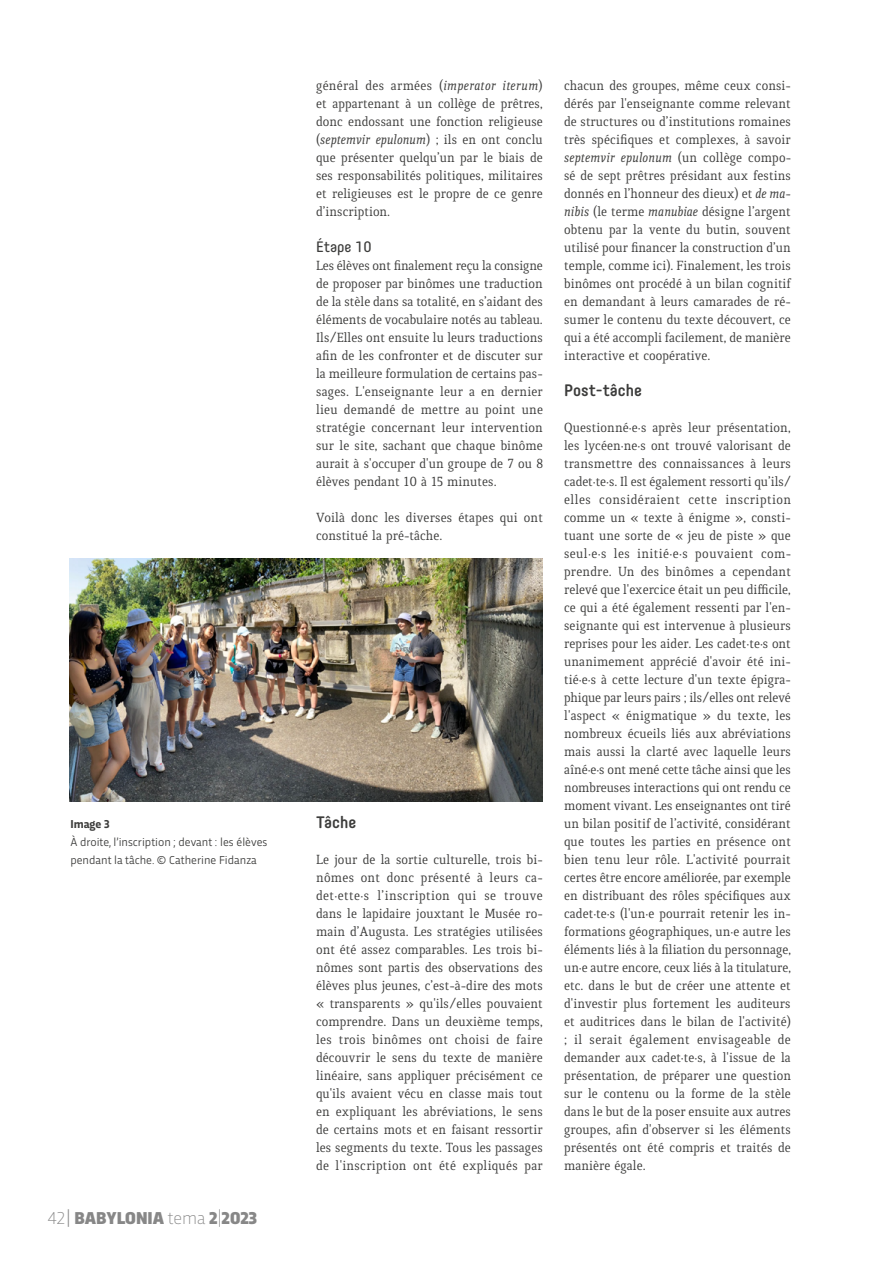
<style>
.page{position:relative;width:893px;height:1263px;background:#fff}
.page>*{position:absolute;margin:0;border:0;box-sizing:border-box;transform-origin:0 0}
.t1{font:900 18px "Trasandina";color:#878787}
.t2{font:500 16.5px "Core Mellow 55";color:#3c3c3b}
.t3{font:15px "Core Mellow 45";color:#3c3c3b}
.t4{font:14.25px/18px "Quiroga Serif Pro";color:#3c3c3b;text-align:justify}
.t5{font:12px/18px "Trasandina";color:#3c3c3b}
.t6{font:700 12px "Trasandina";color:#3c3c3b}
.s1{font-weight:200}
.s2{font-weight:300}
.s3{font-style:italic}
</style>
<div class="page">
<img style="left:69px;top:558px;width:474px;height:244px">
<p class="t6" style="left:70px;top:815px;width:41px">Image 3</p>
<p class="t5" style="left:70px;top:832px;width:199px">À droite, l’inscription ; devant : les élèves pendant la tâche. © Catherine Fidanza</p>
<p class="t1" style="left:48px;top:1205px;width:211px"><span class="s1">42</span><span class="s2">|</span> BABYLONIA <span class="s1">tema</span> 2<span class="s1">|</span>2023</p>
<p class="t4" style="left:316px;top:76px;width:228px">général des armées (<span class="s3">imperator iterum</span>) et appartenant à un collège de prêtres, donc endossant une fonction religieuse (<span class="s3">septemvir epulonum</span>) ; ils en ont conclu que présenter quelqu’un par le biais de ses responsabilités politiques, militaires et religieuses est le propre de ce genre d’inscription.</p>
<p class="t3" style="left:316px;top:235px;width:57px">Étape 10</p>
<p class="t4" style="left:316px;top:257px;width:228px">Les élèves ont finalement reçu la consigne de proposer par binômes une traduction de la stèle dans sa totalité, en s’aidant des éléments de vocabulaire notés au tableau.<br>Ils/Elles ont ensuite lu leurs traductions afin de les confronter et de discuter sur la meilleure formulation de certains pas&shy;sages. L'enseignante leur a en dernier lieu demandé de mettre au point une stratégie concernant leur intervention sur le site, sachant que chaque binôme aurait à s'occuper d'un groupe de 7 ou 8 élèves pendant 10 à 15 minutes.</p>
<p class="t4" style="left:316px;top:509px;width:228px">Voilà donc les diverses étapes qui ont constitué la pré-tâche.</p>
<p class="t2" style="left:316px;top:810px;width:42px">Tâche</p>
<p class="t4" style="left:316px;top:851px;width:228px">Le jour de la sortie culturelle, trois bi&shy;nômes ont donc présenté à leurs ca&shy;det·ette·s l’inscription qui se trouve dans le lapidaire jouxtant le Musée ro&shy;main d’Augusta. Les stratégies utilisées ont été assez comparables. Les trois bi&shy;nômes sont partis des observations des élèves plus jeunes, c’est-à-dire des mots « transparents » qu'ils/elles pouvaient comprendre. Dans un deuxième temps, les trois binômes ont choisi de faire découvrir le sens du texte de manière linéaire, sans appliquer précisément ce qu'ils avaient vécu en classe mais tout en expliquant les abréviations, le sens de certains mots et en faisant ressortir les segments du texte. Tous les passages de l'inscription ont été expliqués par</p>
<p class="t4" style="left:564px;top:77px;width:228px">chacun des groupes, même ceux consi&shy;dérés par l'enseignante comme relevant de structures ou d’institutions romaines très spécifiques et complexes, à savoir <span class="s3">septemvir epulonum</span> (un collège compo&shy;sé de sept prêtres présidant aux festins donnés en l’honneur des dieux) et <span class="s3">de ma&shy;nibis</span> (le terme <span class="s3">manubiae</span> désigne l’argent obtenu par la vente du butin, souvent utilisé pour financer la construction d’un temple, comme ici). Finalement, les trois binômes ont procédé à un bilan cognitif en demandant à leurs camarades de ré&shy;sumer le contenu du texte découvert, ce qui a été accompli facilement, de manière interactive et coopérative.</p>
<p class="t2" style="left:564px;top:378px;width:80px">Post-tâche</p>
<p class="t4" style="left:564px;top:419px;width:228px">Questionné·e·s après leur présentation, les lycéen·ne·s ont trouvé valorisant de transmettre des connaissances à leurs cadet·te·s. Il est également ressorti qu’ils/ elles considéraient cette inscription comme un « texte à énigme », consti&shy;tuant une sorte de « jeu de piste » que seul·e·s les initié·e·s pouvaient com&shy;prendre. Un des binômes a cependant relevé que l'exercice était un peu difficile, ce qui a été également ressenti par l'en&shy;seignante qui est intervenue à plusieurs reprises pour les aider. Les cadet·te·s ont unanimement apprécié d'avoir été ini&shy;tié·e·s à cette lecture d'un texte épigra&shy;phique par leurs pairs ; ils/elles ont relevé l'aspect « énigmatique » du texte, les nombreux écueils liés aux abréviations mais aussi la clarté avec laquelle leurs aîné·e·s ont mené cette tâche ainsi que les nombreuses interactions qui ont rendu ce moment vivant. Les enseignantes ont tiré un bilan positif de l’activité, considérant que toutes les parties en présence ont bien tenu leur rôle. L'activité pourrait certes être encore améliorée, par exemple en distribuant des rôles spécifiques aux cadet·te·s (l'un·e pourrait retenir les in&shy;formations géographiques, un·e autre les éléments liés à la filiation du personnage, un·e autre encore, ceux liés à la titulature, etc. dans le but de créer une attente et d'investir plus fortement les auditeurs et auditrices dans le bilan de l'activité) ; il serait également envisageable de demander aux cadet·te·s, à l'issue de la présentation, de préparer une question sur le contenu ou la forme de la stèle dans le but de la poser ensuite aux autres groupes, afin d'observer si les éléments présentés ont été compris et traités de manière égale.</p>
</div>
